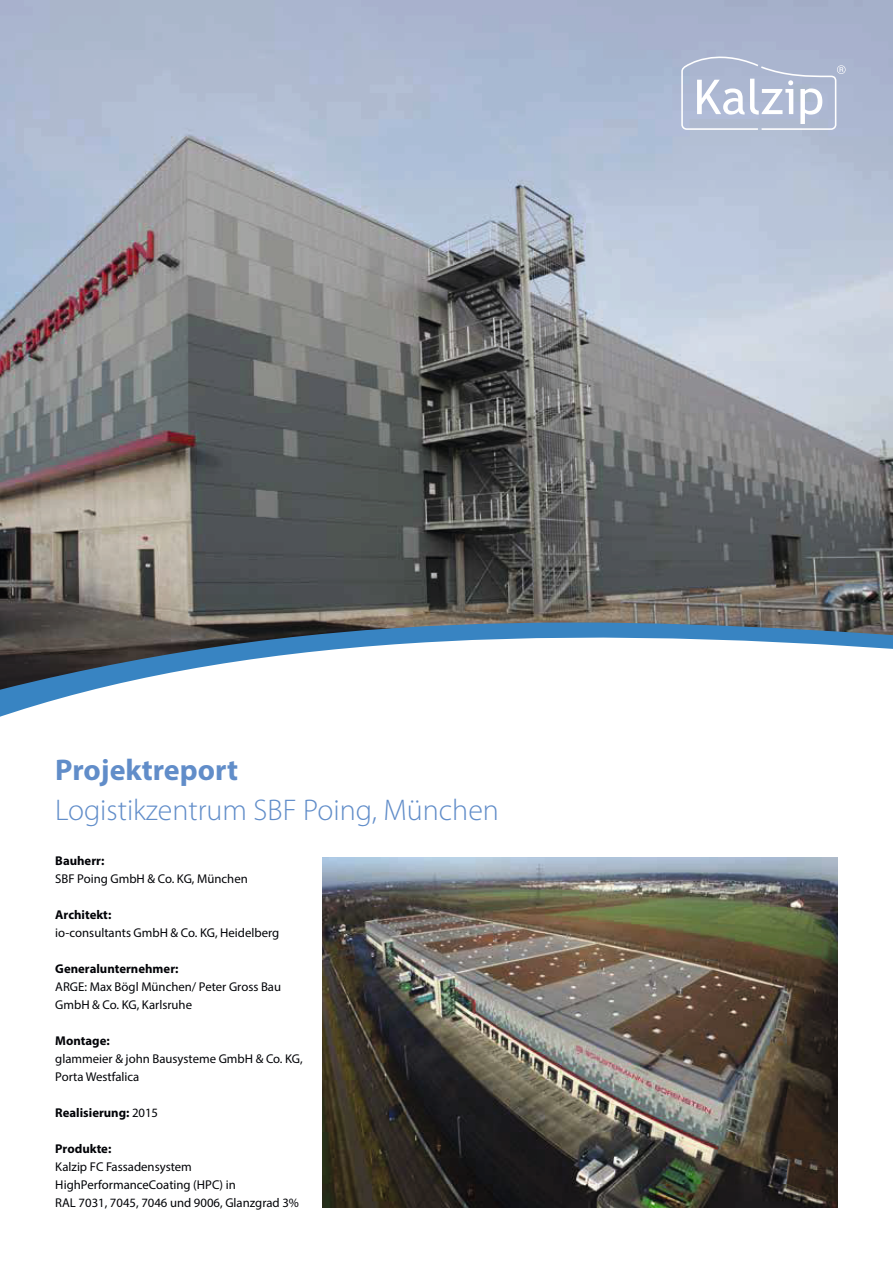
<style>
.page{position:relative;width:893px;height:1263px;background:#fff}
.page>*{position:absolute;margin:0;border:0;box-sizing:border-box;transform-origin:0 0}
.t1{font:300 30px "Myriad Pro";color:#618dc9}
.t2{font:700 30px "Myriad Pro";color:#618dc9}
.t3{font:12.75px/18px "Myriad Pro";color:#020307}
.t4{font:700 12.75px "Myriad Pro";color:#020307}
.s1{font-weight:400}
</style>
<div class="page">
<img style="left:0;top:0;width:893px;height:622px">
<svg style="left:0;top:622px;width:893px;height:95px"></svg>
<img style="left:322px;top:857px;width:516px;height:351px">
<svg style="left:681px;top:46px;width:165px;height:84px;background:#b9c2d8"></svg>
<h1 class="t2" style="left:55px;top:750px;width:184px">Projektreport</h1>
<h1 class="t1" style="left:55px;top:792px;width:445px">Logistikzentrum SBF Poing, München</h1>
<p class="t4" style="left:55px;top:853px;width:51px">Bauherr:</p>
<p class="t3" style="left:55px;top:870px;width:194px">SBF Poing GmbH &amp; Co. KG, München</p>
<p class="t4" style="left:55px;top:907px;width:58px">Architekt:</p>
<p class="t3" style="left:55px;top:924px;width:226px">io-consultants GmbH &amp; Co. KG, Heidelberg</p>
<p class="t4" style="left:55px;top:961px;width:125px">Generalunternehmer:</p>
<p class="t3" style="left:55px;top:978px;width:227px">ARGE: Max Bögl München/ Peter Gross Bau<br>GmbH &amp; Co. KG, Karlsruhe</p>
<p class="t4" style="left:55px;top:1033px;width:56px">Montage:</p>
<p class="t3" style="left:55px;top:1050px;width:249px">glammeier &amp; john Bausysteme GmbH &amp; Co. KG,<br>Porta Westfalica</p>
<p class="t4" style="left:55px;top:1105px;width:104px">Realisierung: <span class="s1">2015</span></p>
<p class="t4" style="left:55px;top:1141px;width:58px">Produkte:</p>
<p class="t3" style="left:55px;top:1158px;width:245px">Kalzip FC Fassadensystem<br>HighPerformanceCoating (HPC) in<br>RAL 7031, 7045, 7046 und 9006, Glanzgrad 3%</p>
</div>
